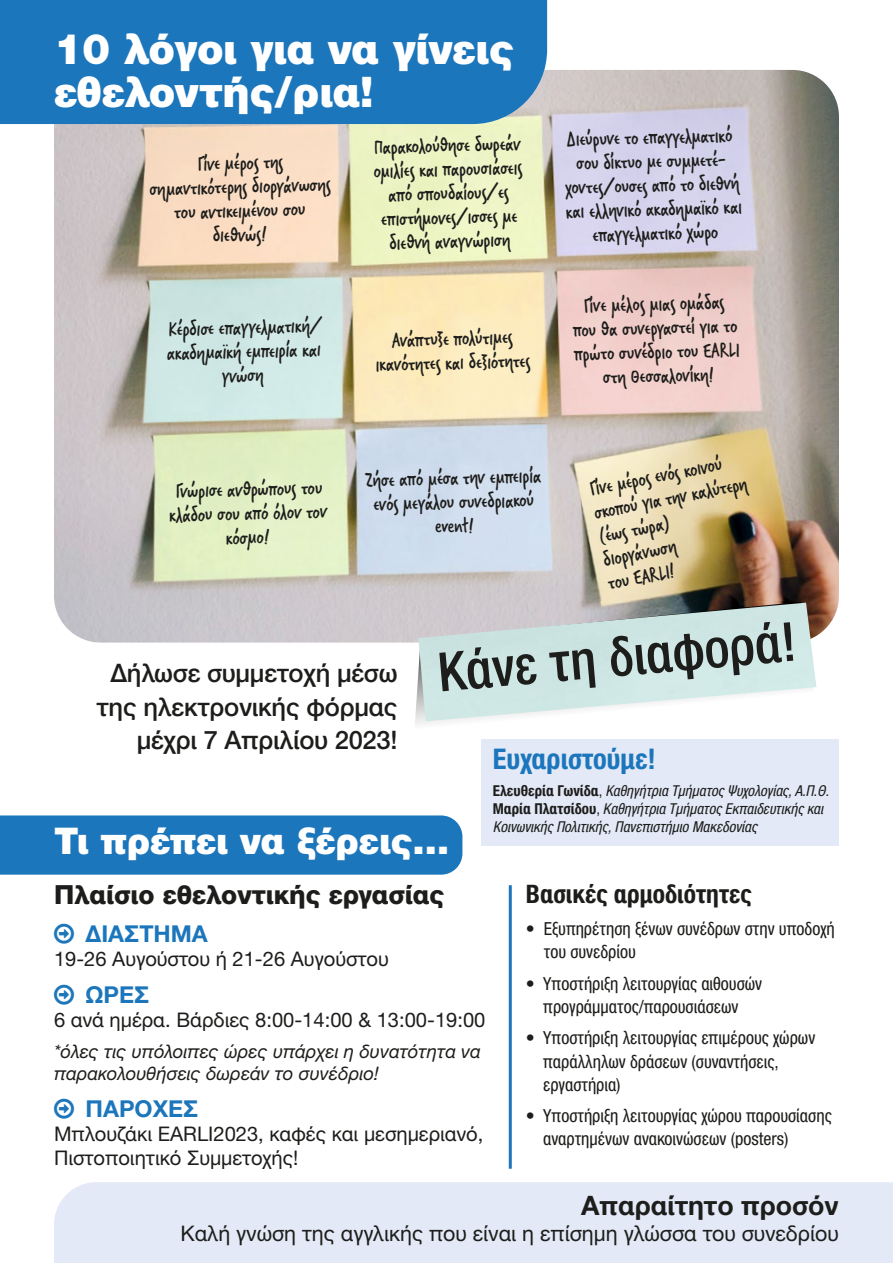
<style>
.page{position:relative;width:893px;height:1263px;background:#fff}
.page>*{position:absolute;margin:0;border:0;box-sizing:border-box;transform-origin:0 0}
.t1{font:500 condensed 54px "Helvetica Neue LTW1 G";color:#1d1d1b}
.t2{font:900 42.3px "Helvetica Neue LTW1 G";color:#fff}
.t3{font:900 36.75px "Helvetica Neue LTW1 G";color:#fff}
.t4{font:700 condensed 28.5px "Helvetica Neue LTW1 G";color:#1c76bc}
.t5{font:700 26.85px "Helvetica Neue LTW1 G";color:#1d1d1b}
.t6{font:800 26.4px "Helvetica Neue LTW1 G";color:#1d1d1b}
.t7{font:500 25.5px/33.6px "Helvetica Neue LTW1 G";letter-spacing:-.01em;color:#1d1d1b;text-align:right}
.t8{font:700 condensed 25.5px "Helvetica Neue LTW1 G";color:#1d1d1b}
.t9{font:700 23.25px "Helvetica Neue LTW1 G";color:#1c76bc}
.t10{font:22.5px/24px "Verveine";color:#1d1d1b;text-align:center;scale:.9 1}
.t11{font:21.45px "Helvetica Neue LTW1 G";color:#1d1d1b}
.t12{font:20.1px/24.2px "Helvetica Neue LTW1 G";color:#1d1d1b}
.t13{font:italic 18.6px/22.4px "Helvetica Neue LTW1 G";color:#1d1d1b}
.t14{font:condensed 18px/23.1px "Helvetica Neue LTW1 G";color:#1d1d1b}
.t15{font:italic condensed 15px/18px "Helvetica Neue LTW1 G";color:#1d1d1b}
.s1{font-weight:700;font-style:normal}
.s2{font-style:normal}
</style>
<div class="page">
<img style="left:54px;top:70px;width:785px;height:573px">
<svg style="left:414px;top:602px;width:400px;height:123px"></svg>
<img style="left:418px;top:603px;width:398px;height:118px">
<div style="left:0;top:0;width:547px;height:124px;background:#1c76bc"></div>
<div style="left:0;top:815px;width:462px;height:60px;background:#1c76bc"></div>
<div style="left:54px;top:1182px;width:839px;height:81px;background:#e3e9f7"></div>
<hr style="left:509px;top:885px;width:3px;height:284px;background:#1d75bb">
<div style="left:481px;top:739px;width:358px;height:106px;background:#e3e9f7"></div>
<p class="t2" style="left:54px;top:24px;width:461px">10 λόγοι για να γίνεις</p>
<p class="t2" style="left:54px;top:67px;width:321px">εθελοντής/ρια!</p>
<p class="t10" style="left:148px;top:154px;width:203px;rotate:-2deg">Γίνε μέρος της σημαντικότερης διοργάνωσης του αντικειμένου σου διεθνώς!</p>
<p class="t10" style="left:165px;top:318px;width:174px;rotate:-2deg">Κέρδισε επαγγελματική/ ακαδημαϊκή εμπειρία και γνώση</p>
<p class="t10" style="left:168px;top:480px;width:177px;rotate:-2deg">Γνώρισε ανθρώπους του κλάδου σου από όλον τον κόσμο!</p>
<p class="t10" style="left:372px;top:136px;width:167px;rotate:-2deg">Παρακολούθησε δωρεάν ομιλίες και παρουσιάσεις από σπουδαίους/ες επιστήμονες/ισσες με διεθνή αναγνώριση</p>
<p class="t10" style="left:563px;top:128px;width:197px;rotate:-2deg">Διεύρυνε το επαγγελματικό σου δίκτυο με συμμετέ&shy;χοντες/ουσες από το διεθνή και ελληνικό ακαδημαϊκό και επαγγελματικό χώρο</p>
<p class="t10" style="left:374px;top:329px;width:174px;rotate:-2deg">Ανάπτυξε πολύτιμες ικανότητες και δεξιότητες</p>
<p class="t10" style="left:364px;top:469px;width:197px;rotate:-2deg">Ζήσε από μέσα την εμπειρία ενός μεγάλου συνεδριακού event!</p>
<p class="t10" style="left:572px;top:295px;width:185px;rotate:-2deg">Γίνε μέλος μιας ομάδας που θα συνεργαστεί για το πρώτο συνέδριο του EARLI στη Θεσσαλονίκη!</p>
<p class="t10" style="left:587px;top:477px;width:174px;text-align:left;rotate:-11deg">Γίνε μέρος ενός κοινού σκοπού για την καλύτερη (έως τώρα)<br>διοργάνωση<br>του EARLI!</p>
<p class="t1" style="left:435px;top:640px;width:361px;rotate:-5deg">Κάνε τη διαφορά!</p>
<p class="t7" style="left:96px;top:656px;width:303px">Δήλωσε συμμετοχή μέσω της ηλεκτρονικής φόρμας μέχρι 7 Απριλίου 2023!</p>
<p class="t4" style="left:493px;top:742px;width:165px">Ευχαριστούμε!</p>
<p class="t15" style="left:493px;top:782px;width:338px"><span class="s1">Ελευθερία Γωνίδα</span><span class="s2">,</span> Καθηγήτρια Τμήματος Ψυχολογίας, Α.Π.Θ.</p>
<p class="t15" style="left:493px;top:800px;width:332px"><span class="s1">Μαρία Πλατσίδου</span><span class="s2">,</span> Καθηγήτρια Τμήματος Εκπαιδευτικής και<br>Κοινωνικής Πολιτικής, Πανεπιστήμιο Μακεδονίας</p>
<p class="t3" style="left:54px;top:819px;width:397px">Τι πρέπει να ξέρεις…</p>
<p class="t6" style="left:54px;top:879px;width:392px">Πλαίσιο εθελοντικής εργασίας</p>
<p class="t9" style="left:86px;top:919px;width:124px">ΔΙΆΣΤΗΜΑ</p>
<p class="t12" style="left:54px;top:947px;width:336px">19-26 Αυγούστου ή 21-26 Αυγούστου</p>
<p class="t9" style="left:86px;top:980px;width:65px">ΏΡΕΣ</p>
<p class="t12" style="left:54px;top:1007px;width:433px">6 ανά ημέρα. Βάρδιες 8:00-14:00 &amp; 13:00-19:00</p>
<p class="t13" style="left:54px;top:1040px;width:428px">*όλες τις υπόλοιπες ώρες υπάρχει η δυνατότητα να παρακολουθήσεις δωρεάν το συνέδριο!</p>
<p class="t9" style="left:86px;top:1094px;width:114px">ΠΑΡΟΧΈΣ</p>
<p class="t12" style="left:54px;top:1121px;width:431px">Μπλουζάκι EARLI2023, καφές και μεσημεριανό,<br>Πιστοποιητικό Συμμετοχής!</p>
<p class="t8" style="left:526px;top:879px;width:227px">Βασικές αρμοδιότητες</p>
<p class="t14" style="left:544px;top:917px;width:292px;text-indent:-18px">• Εξυπηρέτηση ξένων συνέδρων στην υποδοχή του συνεδρίου</p>
<p class="t14" style="left:526px;top:972px;width:238px;text-align:center">• Υποστήριξη λειτουργίας αιθουσών προγράμματος/παρουσιάσεων</p>
<p class="t14" style="left:543px;top:1027px;width:274px;text-indent:-17px">• Υποστήριξη λειτουργίας επιμέρους χώρων παράλληλων δράσεων (συναντήσεις, εργαστήρια)</p>
<p class="t14" style="left:543px;top:1104px;width:290px;text-indent:-17px">• Υποστήριξη λειτουργίας χώρου παρουσίασης αναρτημένων ανακοινώσεων (posters)</p>
<p class="t5" style="left:581px;top:1189px;width:259px">Απαραίτητο προσόν</p>
<p class="t11" style="left:180px;top:1220px;width:660px">Καλή γνώση της αγγλικής που είναι η επίσημη γλώσσα του συνεδρίου</p>
</div>
